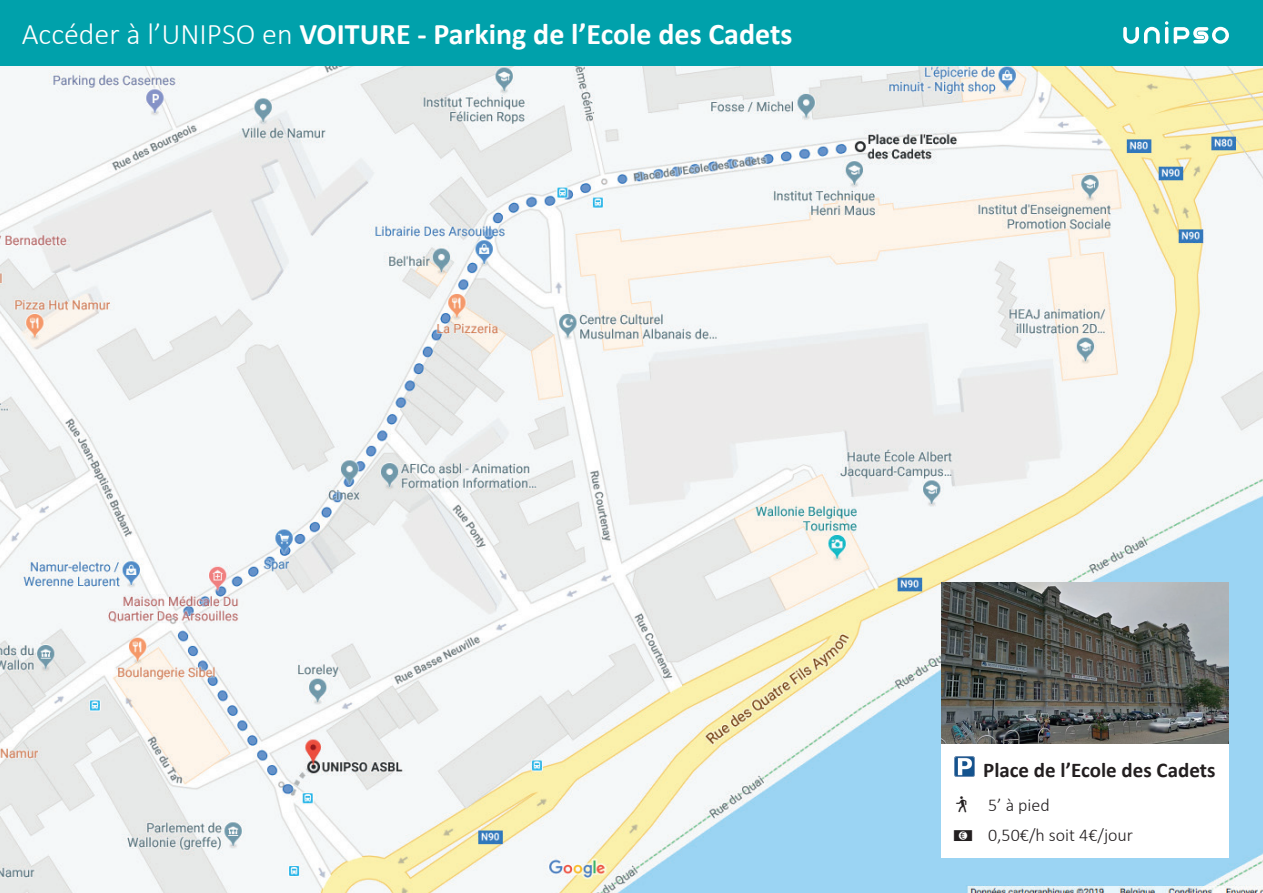
<style>
.page{position:relative;width:1263px;height:893px;background:#fff}
.page>*{position:absolute;margin:0;border:0;box-sizing:border-box;transform-origin:0 0}
.t1{font:700 30px "Calibri";color:#fff}
.t2{font:700 21px "Calibri";color:#231f20}
.t3{font:300 18px/30.2px "Calibri";color:#231f20}
.s1{font-weight:300}
</style>
<div class="page">
<img style="left:1px;top:65px;width:1262px;height:828px">
<div style="left:1px;top:0;width:1262px;height:65px;background:#00a1ab"></div>
<div style="left:941px;top:743px;width:287px;height:115px;background:#fff"></div>
<img style="left:954px;top:756px;width:21px;height:21px">
<img style="left:941px;top:582px;width:287px;height:161px">
<svg style="left:1123px;top:21px;width:45px;height:23px"></svg>
<svg style="left:1174px;top:27px;width:55px;height:17px"></svg>
<p class="t1" style="left:22px;top:13px;width:772px"><span class="s1">Accéder à l’UNIPSO en</span> VOITURE - Parking de l’Ecole des Cadets</p>
<p class="t2" style="left:983px;top:755px;width:234px">Place de l’Ecole des Cadets</p>
<p class="t3" style="left:988px;top:790px;width:147px">5’ à pied<br>0,50€/h soit 4€/jour</p>
</div>
